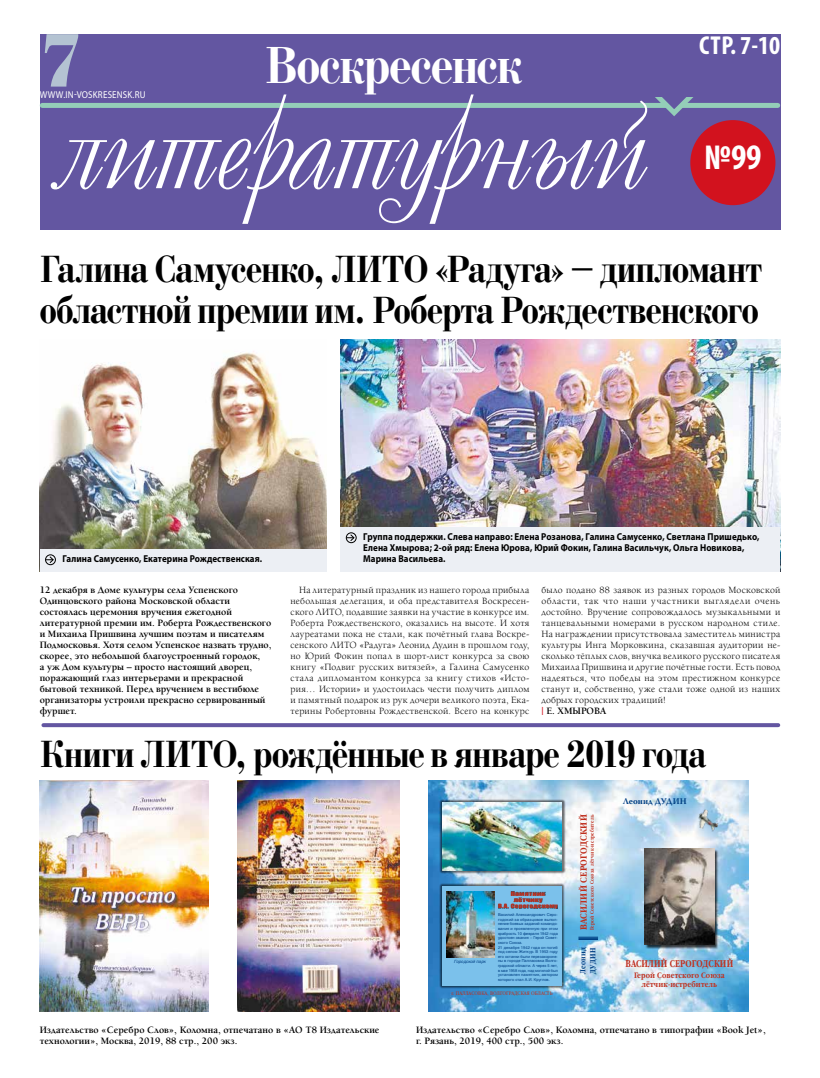
<style>
.page{position:relative;width:820px;height:1078px;background:#fff}
.page>*{position:absolute;margin:0;border:0;box-sizing:border-box;transform-origin:0 0}
.t1{font:127.4px "Decor C";letter-spacing:-.005em;color:#fff}
.t2{font:700 80px "Bodoni C";color:#b4c3d2}
.t3{font:700 55px "Bodoni C";letter-spacing:-.025em;color:#fff;scale:.85 1}
.t4{font:700 40px/40px "Bodoni C";letter-spacing:-.015em;color:#000;scale:.85 1}
.t5{font:700 condensed 36px "Myriad Pro";color:#fff}
.t6{font:700 condensed 26px "Myriad Pro";color:#fff}
.t7{font:700 10px/11px "Alliance C";color:#000}
.t8{font:700 10px/11px "Myriad Pro";letter-spacing:.01em;color:#000;scale:.9 1}
.t9{font:10px "Myriad Pro";letter-spacing:.02em;color:#fff;scale:.9 1}
.t10{font:9.8px/11px "Alliance C";letter-spacing:.02em;color:#000;text-align:justify}
.t11{font:700 9.8px "Garamond Narrow C";letter-spacing:.02em;color:#c02f1e;scale:.9 1}
.t12{font:700 9px "Garamond Narrow C";letter-spacing:.03em;color:#c02f1e;scale:1.04 1}
.t13{font:700 8.6px "Warnock Pro";color:#003f83}
.t14{font:700 7.8px/9.4px "Garamond Narrow C";letter-spacing:.02em;color:#c02f1e;text-align:center}
.t15{font:700 7.4px/10px "Garamond Narrow C";letter-spacing:.03em;color:#003f83}
.t16{font:5.5px/6.2px "Impact";letter-spacing:.03em;color:#c02f1e;text-align:center;scale:1.4 1}
.t17{font:700 5.1px "Garamond Narrow C";letter-spacing:.055em;color:#c02f1e}
.t18{font:5.1px "Garamond Book Narrow C";letter-spacing:.02em;color:#c02f1e}
.t19{font:italic 4.3px "Helios";color:#003f83}
.t20{font:3.9px/4.6px "Helios";color:#003f83}
.s1{color:#d2121e}
</style>
<div class="page">
<div style="left:40px;top:34px;width:740px;height:196px;background:#6356a1"></div>
<div style="left:42px;top:103px;width:735px;height:5px;background:#94ceb8"></div>
<svg style="left:655px;top:97px;width:39px;height:19px"></svg>
<div style="left:690px;top:120px;width:85px;height:85px;background:#d2121e;border-radius:50%"></div>
<img style="left:40px;top:780px;width:168px;height:231px">
<img style="left:237px;top:780px;width:162px;height:231px">
<img style="left:428px;top:780px;width:320px;height:231px">
<div style="left:438px;top:882px;width:127px;height:106px;background:#000;opacity:.54"></div>
<div style="left:442px;top:885px;width:119px;height:99px;background:#7bc1eb"></div>
<img style="left:695px;top:808px;width:25px;height:24px">
<div style="left:645px;top:849px;width:73px;height:99px;background:#000;opacity:.75"></div>
<img style="left:644px;top:848px;width:69px;height:96px">
<div style="left:438px;top:798px;width:127px;height:75px;background:#000;opacity:.54"></div>
<img style="left:442px;top:802px;width:119px;height:68px">
<svg style="left:578px;top:936px;width:19px;height:4px"></svg>
<div style="left:498px;top:891px;width:60px;height:17px;background:#000;opacity:.6"></div>
<img style="left:446px;top:891px;width:48px;height:65px">
<img style="left:40px;top:351px;width:286px;height:198px">
<img style="left:340px;top:340px;width:440px;height:187px">
<svg style="left:43px;top:723px;width:735px;height:4px;background:#685ca4"></svg>
<div style="left:40px;top:549px;width:286px;height:22px;background:#eceff4"></div>
<div style="left:45px;top:554px;width:11px;height:10px;border:1px solid #000;border-radius:50%"></div>
<svg style="left:46px;top:556px;width:8px;height:7px"></svg>
<div style="left:340px;top:527px;width:440px;height:44px;background:#eceff4"></div>
<div style="left:346px;top:532px;width:10px;height:10px;border:1px solid #000;border-radius:50%"></div>
<svg style="left:346px;top:534px;width:8px;height:7px"></svg>
<h2 class="t2" style="left:40px;top:19px;width:45px">7</h2>
<p class="t9" style="left:40px;top:88px;width:119px">WWW.IN-VOSKRESENSK.RU</p>
<h3 class="t3" style="left:265px;top:37px;width:305px">Воскресенск</h3>
<h1 class="t1" style="left:59px;top:73px;width:591px">литературный</h1>
<h3 class="t6" style="left:698px;top:29px;width:83px">СТР. 7-10</h3>
<h3 class="t5" style="left:704px;top:135px;width:59px">№99</h3>
<h3 class="t4" style="left:40px;top:250px;width:850px">Галина Самусенко, ЛИТО «Радуга» – дипломант областной премии им. Роберта Рождественского</h3>
<p class="t8" style="left:62px;top:553px;width:223px">Галина Самусенко, Екатерина Рождественская.</p>
<p class="t8" style="left:363px;top:531px;width:441px">Группа поддержки. Слева направо: Елена Розанова, Галина Самусенко, Светлана Пришедько,<br>Елена Хмырова; 2-ой ряд: Елена Юрова, Юрий Фокин, Галина Васильчук, Ольга Новикова,<br>Марина Васильева.</p>
<p class="t7" style="left:40px;top:584px;width:233px">12 декабря в Доме культуры села Успенского Одинцовского района Московской области состоялась церемония вручения ежегодной литературной премии им. Роберта Рождественского и Михаила Пришвина лучшим поэтам и писателям Подмосковья. Хотя селом Успенское назвать трудно, скорее, это небольшой благоустроенный городок,<br>а уж Дом культуры – просто настоящий дворец, поражающий глаз интерьерами и прекрасной бытовой техникой. Перед вручением в вестибюле организаторы устроили прекрасно сервированный фуршет.</p>
<p class="t10" style="left:290px;top:584px;width:240px;text-indent:9px">На литературный праздник из нашего города прибыла небольшая делегация, и оба представителя Воскресен&shy;ского ЛИТО, подавшие заявки на участие в конкурсе им.<br>Роберта Рождественского, оказались на высоте. И хотя лауреатами пока не стали, как почётный глава Воскре&shy;сенского ЛИТО «Радуга» Леонид Дудин в прошлом году, но Юрий Фокин попал в шорт-лист конкурса за свою книгу «Подвиг русских витязей», а Галина Самусенко стала дипломантом конкурса за книгу стихов «Исто&shy;рия… Истории» и удостоилась чести получить диплом и памятный подарок из рук дочери великого поэта, Ека&shy;терины Робертовны Рождественской. Всего на конкурс</p>
<p class="t10" style="left:541px;top:584px;width:240px">было подано 88 заявок из разных городов Московской области, так что наши участники выглядели очень достойно. Вручение сопровождалось музыкальными и танцевальными номерами в русском народном стиле.<br>На награждении присутствовала заместитель министра культуры Инга Морковкина, сказавшая аудитории не&shy;сколько тёплых слов, внучка великого русского писателя Михаила Пришвина и другие почётные гости. Есть повод надеяться, что победы на этом престижном конкурсе станут и, собственно, уже стали тоже одной из наших добрых городских традиций!</p>
<p class="t7" style="left:541px;top:705px;width:66px"><span class="s1">|</span> Е. ХМЫРОВА</p>
<h3 class="t4" style="left:40px;top:734px;width:785px">Книги ЛИТО, рождённые в январе 2019 года</h3>
<p class="t19" style="left:454px;top:958px;width:33px">Городской парк</p>
<p class="t16" style="left:498px;top:890px;width:44px">Памятник лётчику<br>В.А. Серогодскому</p>
<p class="t20" style="left:498px;top:912px;width:61px">Василий Александрович Серо&shy;годский за образцовое выпол&shy;нение боевых заданий командо&shy;вания и проявленную при этом храбрость 10 февраля 1942 года удостоен звания – Герой Совет&shy;ского Союза.<br>21 декабря 1942 года он погиб под селом Житкур. В 1953 году его останки были перезахороне&shy;ны в городе Палласовка Волго&shy;градской области. А через 5 лет, в мае 1958 года, над могилой был установлен памятник, автором которого стал А.И. Круглов.</p>
<p class="t18" style="left:451px;top:990px;width:103px">г. ПАЛЛАСОВКА, ВОЛГОГРАДСКАЯ ОБЛАСТЬ</p>
<p class="t12" style="left:578px;top:930px;width:113px;rotate:-90deg">ВАСИЛИЙ СЕРОГОДСКИЙ</p>
<p class="t17" style="left:589px;top:930px;width:117px;rotate:-90deg">Герой Советского Союза лётчик-истребитель</p>
<p class="t15" style="left:577px;top:973px;width:28px;rotate:-90deg">Леонид<br>ДуДИн</p>
<p class="t13" style="left:622px;top:795px;width:65px">Леонид ДуДин</p>
<p class="t11" style="left:625px;top:958px;width:121px">ВАСИЛИЙ СЕРОГОДСКИЙ</p>
<p class="t14" style="left:634px;top:970px;width:92px">Герой Советского Союза лётчик-истребитель</p>
<p class="t7" style="left:40px;top:1024px;width:341px">Издательство «Серебро Слов», Коломна, отпечатано в «АО Т8 Издательские технологии», Москва, 2019, 88 стр., 200 экз.</p>
<p class="t7" style="left:416px;top:1024px;width:351px">Издательство «Серебро Слов», Коломна, отпечатано в типографии «Book Jet», г. Рязань, 2019, 400 стр., 500 экз.</p>
</div>
